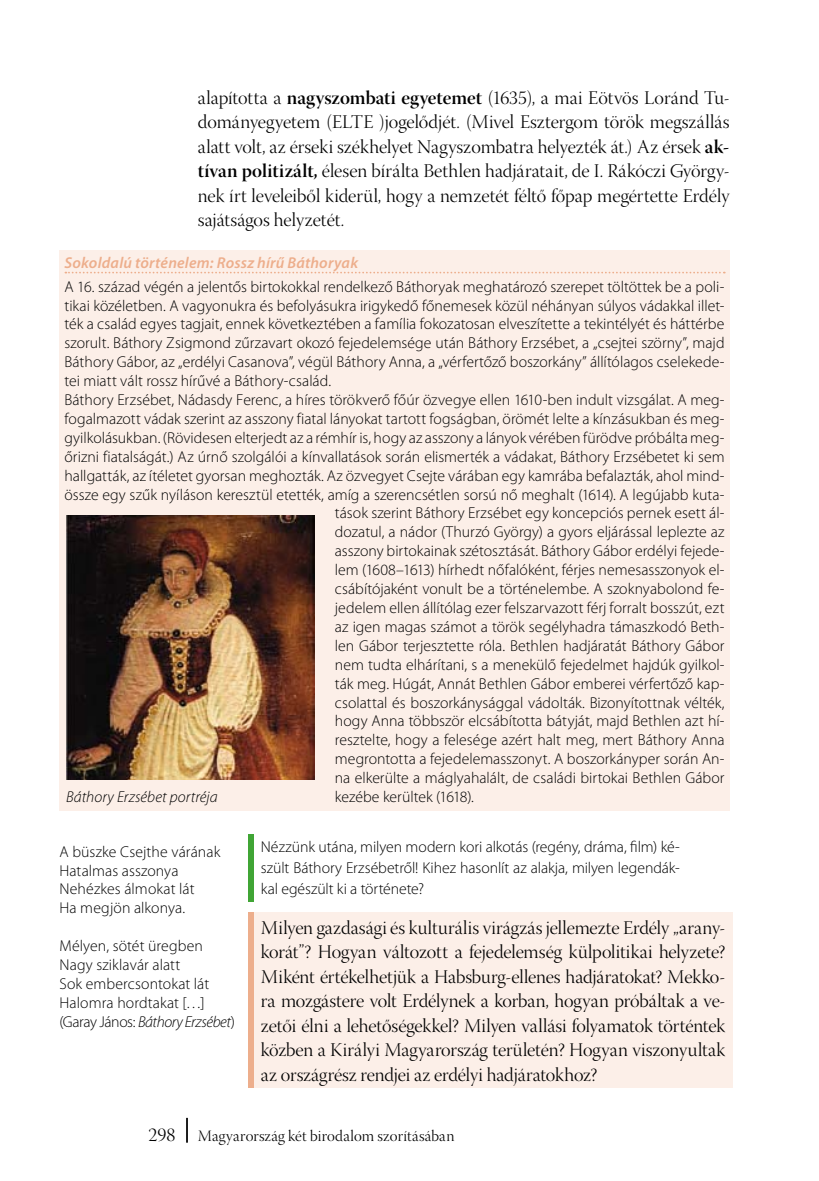
<style>
.page{position:relative;width:819px;height:1181px;background:#fff}
.page>*{position:absolute;margin:0;border:0;box-sizing:border-box;transform-origin:0 0}
.t1{font:19.25px/24.5px "Warnock Pro Light Disp";letter-spacing:-.005em;color:#000;text-align:justify}
.t2{font:300 15.75px/18.9px "Myriad Pro";color:#000}
.t3{font:15.75px "Warnock Pro Light Disp";letter-spacing:.01em;color:#000}
.t4{font:italic 600 15.75px "Myriad Pro";letter-spacing:.015em;color:#edae8c}
.t5{font:italic 300 15.75px "Myriad Pro";letter-spacing:.005em;color:#000}
.s1{font-family:"Warnock Pro Semibold Disp"}
.s2{font-style:italic}
.s3{font-size:19.25px}
</style>
<div class="page">
<hr style="left:186px;top:1118px;width:2px;height:24px;background:#000">
<div style="left:60px;top:251px;width:669px;height:560px;background:#fcefe8"></div>
<svg style="left:65px;top:272px;width:659px;height:1px"></svg>
<img style="left:66px;top:515px;width:249px;height:265px">
<div style="left:248px;top:833px;width:6px;height:68px;background:#40a535"></div>
<div style="left:248px;top:912px;width:6px;height:176px;background:#edae8c"></div>
<div style="left:254px;top:912px;width:478px;height:176px;background:#fcefe8"></div>
<p class="t1" style="left:198px;top:87px;width:533px">alapította a <span class="s1">nagyszombati egyetemet</span> (1635), a mai Eötvös Loránd Tu&shy;dományegyetem (ELTE )jogelődjét. (Mivel Esztergom török megszállás alatt volt, az érseki székhelyet Nagyszombatra helyezték át.) Az érsek <span class="s1">ak&shy;tívan politizált,</span> élesen bírálta Bethlen hadjáratait, de I. Rákóczi György&shy;nek írt leveleiből kiderül, hogy a nemzetét féltő főpap megértette Erdély sajátságos helyzetét.</p>
<p class="t4" style="left:64px;top:252px;width:295px">Sokoldalú történelem: Rossz hírű Báthoryak</p>
<p class="t2" style="left:64px;top:277px;width:661px">A 16. század végén a jelentős birtokokkal rendelkező Báthoryak meghatározó szerepet töltöttek be a poli-</p>
<p class="t2" style="left:64px;top:296px;width:661px">tikai közéletben. A vagyonukra és befolyásukra irigykedő főnemesek közül néhányan súlyos vádakkal illet-</p>
<p class="t2" style="left:64px;top:314px;width:661px">ték a család egyes tagjait, ennek következtében a família fokozatosan elveszítette a tekintélyét és háttérbe</p>
<p class="t2" style="left:64px;top:333px;width:661px">szorult. Báthory Zsigmond zűrzavart okozó fejedelemsége után Báthory Erzsébet, a „csejtei szörny”, majd</p>
<p class="t2" style="left:64px;top:352px;width:661px">Báthory Gábor, az „erdélyi Casanova”, végül Báthory Anna, a „vérfertőző boszorkány” állítólagos cselekede-</p>
<p class="t2" style="left:64px;top:371px;width:268px">tei miatt vált rossz hírűvé a Báthory-család.</p>
<p class="t2" style="left:64px;top:390px;width:661px">Báthory Erzsébet, Nádasdy Ferenc, a híres törökverő főúr özvegye ellen 1610-ben indult vizsgálat. A meg-</p>
<p class="t2" style="left:64px;top:409px;width:661px">fogalmazott vádak szerint az asszony fiatal lányokat tartott fogságban, örömét lelte a kínzásukban és meg-</p>
<p class="t2" style="left:64px;top:428px;width:661px">gyilkolásukban. (Rövidesen elterjedt az a rémhír is, hogy az asszony a lányok vérében fürödve próbálta meg-</p>
<p class="t2" style="left:64px;top:447px;width:661px">őrizni fiatalságát.) Az úrnő szolgálói a kínvallatások során elismerték a vádakat, Báthory Erzsébetet ki sem</p>
<p class="t2" style="left:64px;top:466px;width:661px">hallgatták, az ítéletet gyorsan meghozták. Az özvegyet Csejte várában egy kamrába befalazták, ahol mind-</p>
<p class="t2" style="left:64px;top:485px;width:661px">össze egy szűk nyíláson keresztül etették, amíg a szerencsétlen sorsú nő meghalt (1614). A legújabb kuta-</p>
<p class="t2" style="left:335px;top:503px;width:391px">tások szerint Báthory Erzsébet egy koncepciós pernek esett ál-</p>
<p class="t2" style="left:335px;top:522px;width:391px">dozatul, a nádor (Thurzó György) a gyors eljárással leplezte az</p>
<p class="t2" style="left:335px;top:541px;width:391px">asszony birtokainak szétosztását. Báthory Gábor erdélyi fejede-</p>
<p class="t2" style="left:335px;top:560px;width:391px">lem (1608–1613) hírhedt nőfalóként, férjes nemesasszonyok el-</p>
<p class="t2" style="left:335px;top:579px;width:391px">csábítójaként vonult be a történelembe. A szoknyabolond fe-</p>
<p class="t2" style="left:335px;top:598px;width:391px">jedelem ellen állítólag ezer felszarvazott férj forralt bosszút, ezt</p>
<p class="t2" style="left:335px;top:617px;width:391px">az igen magas számot a török segélyhadra támaszkodó Beth-</p>
<p class="t2" style="left:335px;top:636px;width:391px">len Gábor terjesztette róla. Bethlen hadjáratát Báthory Gábor</p>
<p class="t2" style="left:335px;top:655px;width:391px">nem tudta elhárítani, s a menekülő fejedelmet hajdúk gyilkol-</p>
<p class="t2" style="left:335px;top:674px;width:391px">ták meg. Húgát, Annát Bethlen Gábor emberei vérfertőző kap-</p>
<p class="t2" style="left:335px;top:692px;width:391px">csolattal és boszorkánysággal vádolták. Bizonyítottnak vélték,</p>
<p class="t2" style="left:335px;top:711px;width:391px">hogy Anna többször elcsábította bátyját, majd Bethlen azt hí-</p>
<p class="t2" style="left:335px;top:730px;width:391px">resztelte, hogy a felesége azért halt meg, mert Báthory Anna</p>
<p class="t2" style="left:335px;top:749px;width:391px">megrontotta a fejedelemasszonyt. A boszorkányper során An-</p>
<p class="t2" style="left:335px;top:768px;width:391px">na elkerülte a máglyahalált, de családi birtokai Bethlen Gábor</p>
<p class="t5" style="left:66px;top:787px;width:153px">Báthory Erzsébet portréja</p>
<p class="t2" style="left:335px;top:787px;width:140px">kezébe kerültek (1618).</p>
<p class="t2" style="left:60px;top:842px;width:162px">A büszke Csejthe várának<br>Hatalmas asszonya<br>Nehézkes álmokat lát<br>Ha megjön alkonya.</p>
<p class="t2" style="left:60px;top:936px;width:177px">Mélyen, sötét üregben<br>Nagy sziklavár alatt<br>Sok embercsontokat lát<br>Halomra hordtakat […] (Garay János: <span class="s2">Báthory Erzsébet</span>)</p>
<p class="t2" style="left:261px;top:836px;width:420px;line-height:21px;text-align:justify">Nézzünk utána, milyen modern kori alkotás (regény, dráma, film) ké&shy;szült Báthory Erzsébetről! Kihez hasonlít az alakja, milyen legendák&shy;kal egészült ki a története?</p>
<p class="t1" style="left:261px;top:917px;width:466px">Milyen gazdasági és kulturális virágzás jellemezte Erdély „arany&shy;korát”? Hogyan változott a fejedelemség külpolitikai helyzete?<br>Miként értékelhetjük a Habsburg-ellenes hadjáratokat? Mekko&shy;ra mozgástere volt Erdélynek a korban, hogyan próbáltak a ve&shy;zetői élni a lehetőségekkel? Milyen vallási folyamatok történtek közben a Királyi Magyarország területén? Hogyan viszonyultak az országrész rendjei az erdélyi hadjáratokhoz?</p>
<p class="t3" style="left:148px;top:1127px;width:307px"><span class="s3">298</span> Magyarország két birodalom szorításában</p>
</div>
